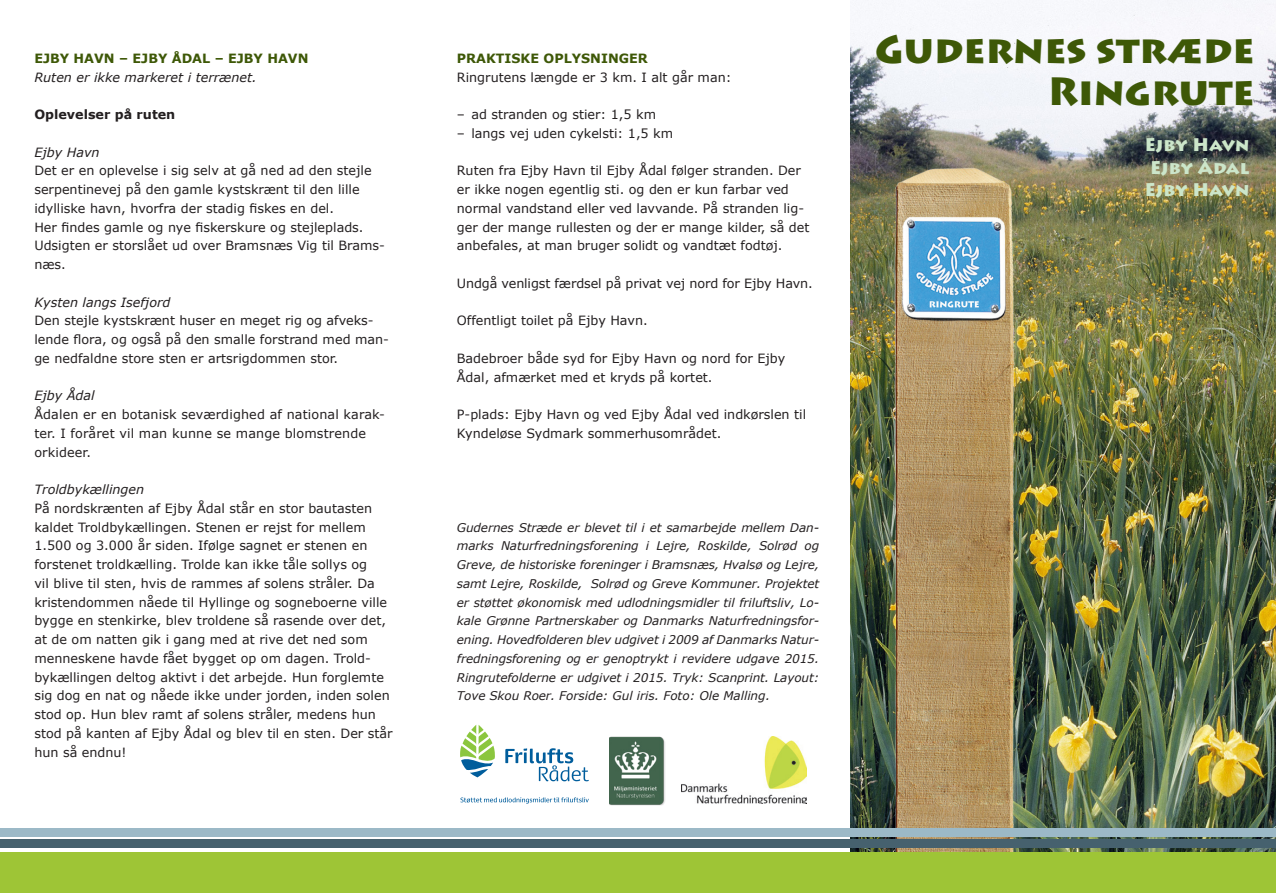
<style>
.page{position:relative;width:1276px;height:893px;background:#fff}
.page>*{position:absolute;margin:0;border:0;box-sizing:border-box;transform-origin:0 0}
.t1{font:900 39px "Lithos Pro";color:#3e5807}
.t2{font:900 18px "Lithos Pro";color:#cce6ca}
.brd{font:12.75px/18.8px "Verdana";color:#231f20}
.brd-2{font:italic 12.75px "Verdana";color:#231f20}
.brd-3{font:700 12.75px "Verdana";color:#3e5807}
.brd-4{font:700 12.75px "Verdana";color:#231f20}
.brd-5{font:italic 12px/18.8px "Verdana";color:#231f20;text-align:justify}
</style>
<div class="page">
<img style="left:850px;top:0;width:426px;height:852px">
<img style="left:880px;top:158px;width:145px;height:694px">
<div style="left:0;top:852px;width:1276px;height:41px;background:#9ec536"></div>
<div style="left:0;top:840px;width:1276px;height:8px;background:#46616e"></div>
<div style="left:0;top:829px;width:1276px;height:8px;background:#9cb9c7"></div>
<svg style="left:505px;top:748px;width:84px;height:33px"></svg>
<svg style="left:460px;top:725px;width:35px;height:52px"></svg>
<svg style="left:460px;top:797px;width:129px;height:7px"></svg>
<img style="left:682px;top:736px;width:124px;height:68px">
<img style="left:609px;top:736px;width:56px;height:70px">
<p class="brd-3" style="left:34px;top:49px;width:276px">EJBY HAVN – EJBY ÅDAL – EJBY HAVN</p>
<p class="brd-2" style="left:34px;top:68px;width:224px">Ruten er ikke markeret i terrænet.</p>
<p class="brd-4" style="left:34px;top:105px;width:142px">Oplevelser på ruten</p>
<p class="brd-2" style="left:34px;top:143px;width:67px">Ejby Havn</p>
<p class="brd" style="left:34px;top:161px;width:339px">Det er en oplevelse i sig selv at gå ned ad den stejle serpentinevej på den gamle kystskrænt til den lille idylliske havn, hvorfra der stadig fiskes en del.</p>
<p class="brd" style="left:34px;top:218px;width:331px">Her findes gamle og nye fiskerskure og stejleplads.</p>
<p class="brd" style="left:34px;top:236px;width:352px">Udsigten er storslået ud over Bramsnæs Vig til Brams&shy;næs.</p>
<p class="brd-2" style="left:34px;top:293px;width:138px">Kysten langs Isefjord</p>
<p class="brd" style="left:34px;top:311px;width:356px">Den stejle kystskrænt huser en meget rig og afveks&shy;lende flora, og også på den smalle forstrand med man&shy;ge nedfaldne store sten er artsrigdommen stor.</p>
<p class="brd-2" style="left:34px;top:387px;width:62px">Ejby Ådal</p>
<p class="brd" style="left:34px;top:405px;width:352px">Ådalen er en botanisk seværdighed af national karak&shy;ter. I foråret vil man kunne se mange blomstrende orkideer.</p>
<p class="brd-2" style="left:34px;top:481px;width:111px">Troldbykællingen</p>
<p class="brd" style="left:34px;top:499px;width:360px">På nordskrænten af Ejby Ådal står en stor bautasten kaldet Troldbykællingen. Stenen er rejst for mellem 1.500 og 3.000 år siden. Ifølge sagnet er stenen en forstenet troldkælling. Trolde kan ikke tåle sollys og<br>vil blive til sten, hvis de rammes af solens stråler. Da kristendommen nåede til Hyllinge og sogneboerne ville bygge en stenkirke, blev troldene så rasende over det, at de om natten gik i gang med at rive det ned som menneskene havde fået bygget op om dagen. Trold&shy;bykællingen deltog aktivt i det arbejde. Hun forglemte sig dog en nat og nåede ikke under jorden, inden solen stod op. Hun blev ramt af solens stråler, medens hun stod på kanten af Ejby Ådal og blev til en sten. Der står hun så endnu!</p>
<p class="brd-3" style="left:457px;top:49px;width:192px">PRAKTISKE OPLYSNINGER</p>
<p class="brd" style="left:457px;top:68px;width:276px">Ringrutens længde er 3 km. I alt går man:</p>
<p class="brd" style="left:457px;top:105px;width:201px">– ad stranden og stier: 1,5 km</p>
<p class="brd" style="left:457px;top:124px;width:218px">– langs vej uden cykelsti: 1,5 km</p>
<p class="brd" style="left:457px;top:161px;width:354px">Ruten fra Ejby Havn til Ejby Ådal følger stranden. Der er ikke nogen egentlig sti. og den er kun farbar ved normal vandstand eller ved lavvande. På stranden lig&shy;ger der mange rullesten og der er mange kilder, så det anbefales, at man bruger solidt og vandtæt fodtøj.</p>
<p class="brd" style="left:457px;top:274px;width:357px">Undgå venligst færdsel på privat vej nord for Ejby Havn.</p>
<p class="brd" style="left:457px;top:311px;width:192px">Offentligt toilet på Ejby Havn.</p>
<p class="brd" style="left:457px;top:349px;width:330px">Badebroer både syd for Ejby Havn og nord for Ejby<br>Ådal, afmærket med et kryds på kortet.</p>
<p class="brd" style="left:457px;top:405px;width:351px">P-plads: Ejby Havn og ved Ejby Ådal ved indkørslen til<br>Kyndeløse Sydmark sommerhusområdet.</p>
<p class="brd-5" style="left:457px;top:518px;width:364px">Gudernes Stræde er blevet til i et samarbejde mellem Dan&shy;marks Naturfredningsforening i Lejre, Roskilde, Solrød og Greve, de historiske foreninger i Bramsnæs, Hvalsø og Lejre, samt Lejre, Roskilde, Solrød og Greve Kommuner. Projektet er støttet økonomisk med udlodningsmidler til friluftsliv, Lo&shy;kale Grønne Partnerskaber og Danmarks Naturfredningsfor&shy;ening. Hovedfolderen blev udgivet i 2009 af Danmarks Natur&shy;fredningsforening og er genoptrykt i revidere udgave 2015.<br>Ringrutefolderne er udgivet i 2015. Tryk: Scanprint. Layout:<br>Tove Skou Roer. Forside: Gul iris. Foto: Ole Malling.</p>
<p class="t1" style="left:875px;top:26px;width:381px">Gudernes stræde</p>
<p class="t1" style="left:1048px;top:68px;width:208px">Ringrute</p>
<p class="t2" style="left:1144px;top:134px;width:106px">Ejby Havn</p>
<p class="t2" style="left:1150px;top:156px;width:101px">Ejby Ådal</p>
<p class="t2" style="left:1144px;top:179px;width:106px">Ejby Havn</p>
</div>
